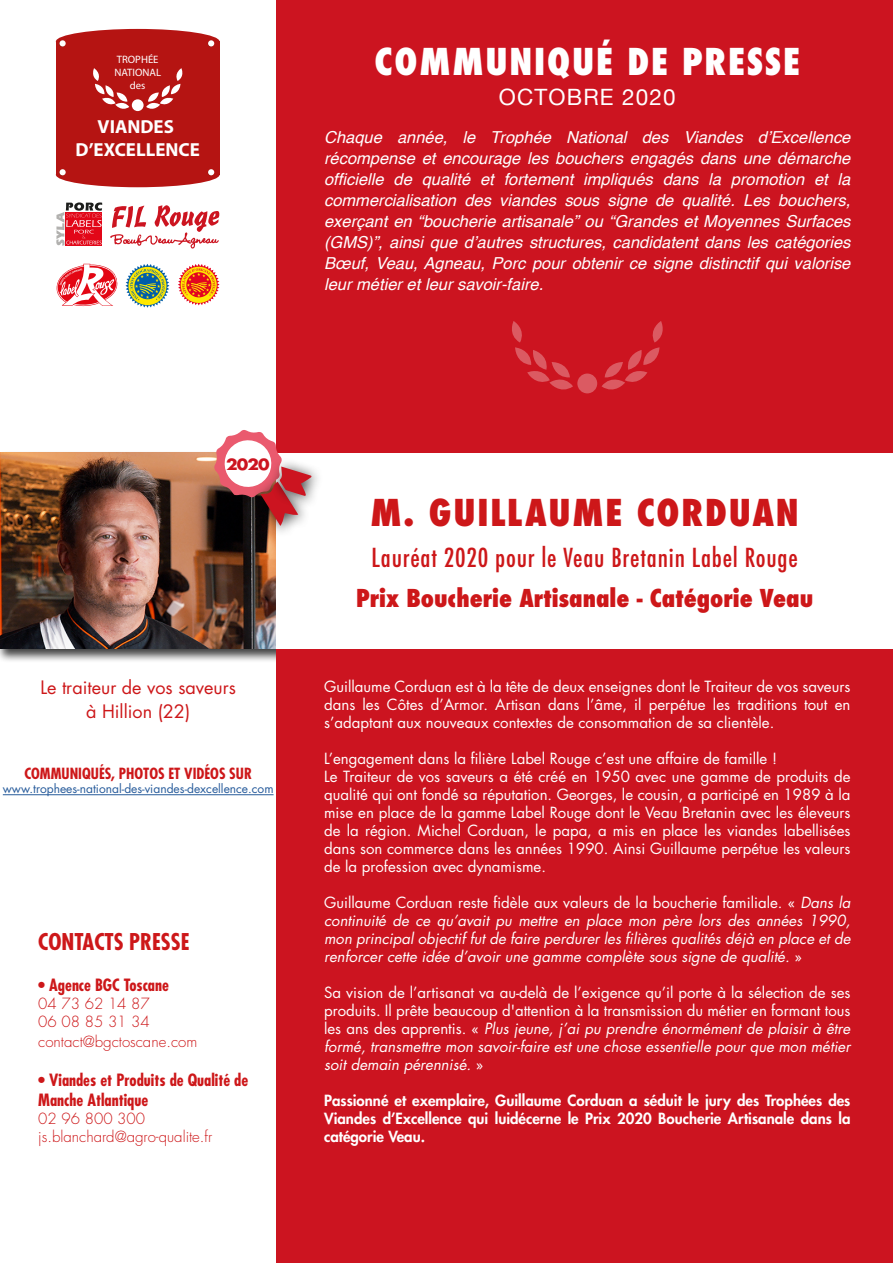
<style>
.page{position:relative;width:893px;height:1263px;background:#fff}
.page>*{position:absolute;margin:0;border:0;box-sizing:border-box;transform-origin:0 0}
.t1{font:800 condensed 36px "Futura";letter-spacing:.05em;color:#fff}
.t2{font:800 condensed 36px "Futura";letter-spacing:.05em;color:#cd1719}
.t3{font:500 condensed 25.5px "Futura";letter-spacing:.03em;color:#cd1719}
.t4{font:800 condensed 24px "Futura";color:#cd1719}
.t5{font:700 condensed 22.5px "Futura";color:#cd1719}
.t6{font:22.5px "Helvetica Neue";letter-spacing:.05em;color:#fff}
.t7{font:700 18.9px/22.6px "Myriad Pro";color:#fff;text-align:center}
.t8{font:18px/24px "Futura";color:#cd1719;text-align:center}
.t9{font:italic 16.5px/21px "Helvetica";color:#fff;text-align:justify}
.t10{font:700 condensed 16.5px/19.8px "Futura";color:#cd1719}
.t11{font:15px/18px "Futura";color:#fff;text-align:justify}
.t12{font:italic 15px/18px "Futura";color:#fff;text-align:justify}
.t13{font:800 15px/18px "Futura";color:#fff;text-align:justify}
.t14{font:300 15px/18px "Futura";color:#cd1719}
.t15{font:700 condensed 15px "Futura";color:#cd1719}
.t16{font:700 15px "Futura";color:#cc1420;scale:1.12 1}
.t17{font:12px "Futura";color:#275b9b}
.t18{font:10.65px/12.9px "Myriad Pro";color:#fff;text-align:center}
.s1{font-style:normal}
.s2{font-style:italic}
</style>
<div class="page">
<div style="left:0;top:451px;width:312px;height:212px;background:#000;opacity:.75"></div>
<img style="left:0;top:453px;width:276px;height:196px">
<div style="left:276px;top:0;width:617px;height:1263px;background:#cc1420"></div>
<svg style="left:512px;top:321px;width:61px;height:69px"></svg>
<svg style="left:601px;top:321px;width:62px;height:69px"></svg>
<div style="left:577px;top:373px;width:20px;height:20px;background:#db5a62;border-radius:50%"></div>
<div style="left:276px;top:453px;width:617px;height:196px;background:#fff"></div>
<div style="left:56px;top:42px;width:164px;height:133px;background:#b51412"></div>
<div style="left:56px;top:29px;width:164px;height:25px;background:#b51412;border-radius:50%"></div>
<div style="left:56px;top:162px;width:164px;height:25px;background:#b51412;border-radius:50%"></div>
<svg style="left:59px;top:40px;width:7px;height:7px"></svg>
<svg style="left:208px;top:40px;width:6px;height:7px"></svg>
<svg style="left:60px;top:169px;width:6px;height:6px"></svg>
<svg style="left:208px;top:169px;width:6px;height:6px"></svg>
<svg style="left:93px;top:68px;width:36px;height:41px"></svg>
<svg style="left:146px;top:68px;width:37px;height:41px"></svg>
<div style="left:132px;top:99px;width:12px;height:12px;background:#fff;border-radius:50%"></div>
<div style="left:251px;top:472px;width:60px;height:66px;background:#000;opacity:.75"></div>
<div style="left:270px;top:456px;width:54px;height:53px;background:#000;opacity:.75"></div>
<svg style="left:214px;top:430px;width:98px;height:96px"></svg>
<svg style="left:56px;top:202px;width:46px;height:44px"></svg>
<svg style="left:110px;top:205px;width:110px;height:44px"></svg>
<svg style="left:178px;top:264px;width:42px;height:41px"></svg>
<svg style="left:125px;top:264px;width:44px;height:44px"></svg>
<svg style="left:56px;top:264px;width:62px;height:43px"></svg>
<hr style="left:3px;top:794px;width:271px;height:1px;background:#275b9b">
<p class="t18" style="left:114px;top:53px;width:48px">TROPHÉE<br>NATIONAL des</p>
<p class="t7" style="left:76px;top:115px;width:126px">VIANDES<br>D’EXCELLENCE</p>
<h1 class="t1" style="left:375px;top:37px;width:427px">COMMUNIQUÉ DE PRESSE</h1>
<h3 class="t6" style="left:499px;top:81px;width:178px">OCTOBRE 2020</h3>
<p class="t9" style="left:324px;top:127px;width:528px">Chaque année, le Trophée National des Viandes d’Excellence récompense et encourage les bouchers engagés dans une démarche officielle de qualité et fortement impliqués dans la promotion et la commercialisation des viandes sous signe de qualité. Les bouchers, exerçant en “boucherie artisanale” ou “Grandes et Moyennes Surfaces (GMS)”, ainsi que d’autres structures, candidatent dans les catégories Bœuf, Veau, Agneau, Porc pour obtenir ce signe distinctif qui valorise leur métier et leur savoir-faire.</p>
<p class="t16" style="left:226px;top:454px;width:40px">2020</p>
<p class="t8" style="left:40px;top:676px;width:197px">Le traiteur de vos saveurs à Hillion (22)</p>
<p class="t15" style="left:24px;top:763px;width:229px">COMMUNIQUÉS, PHOTOS ET VIDÉOS SUR</p>
<p class="t17" style="left:3px;top:780px;width:272px">www.trophees-national-des-viandes-dexcellence.com</p>
<h3 class="t5" style="left:38px;top:927px;width:153px">CONTACTS PRESSE</h3>
<p class="t10" style="left:38px;top:975px;width:132px">• Agence BGC Toscane</p>
<p class="t14" style="left:38px;top:995px;width:113px">04 73 62 14 87<br>06 08 85 31 34</p>
<p class="t14" style="left:38px;top:1032px;width:161px">contact@bgctoscane.com</p>
<p class="t10" style="left:38px;top:1070px;width:211px">• Viandes et Produits de Qualité de<br>Manche Atlantique</p>
<p class="t14" style="left:38px;top:1110px;width:176px">02 96 800 300 js.blanchard@agro-qualite.fr</p>
<h1 class="t2" style="left:371px;top:488px;width:430px">M. GUILLAUME CORDUAN</h1>
<h2 class="t3" style="left:372px;top:541px;width:428px">Lauréat 2020 pour le Veau Bretanin Label Rouge</h2>
<h3 class="t4" style="left:356px;top:582px;width:459px">Prix Boucherie Artisanale - Catégorie Veau</h3>
<p class="t11" style="left:324px;top:677px;width:528px">Guillaume Corduan est à la tête de deux enseignes dont le Traiteur de vos saveurs dans les Côtes d’Armor. Artisan dans l’âme, il perpétue les traditions tout en s’adaptant aux nouveaux contextes de consommation de sa clientèle.</p>
<p class="t11" style="left:324px;top:749px;width:528px;text-align:left">L’engagement dans la filière Label Rouge c’est une affaire de famille !<br>Le Traiteur de vos saveurs a été créé en 1950 avec une gamme de produits de qualité qui ont fondé sa réputation. Georges, le cousin, a participé en 1989 à la mise en place de la gamme Label Rouge dont le Veau Bretanin avec les éleveurs de la région. Michel Corduan, le papa, a mis en place les viandes labellisées dans son commerce dans les années 1990. Ainsi Guillaume perpétue les valeurs de la profession avec dynamisme.</p>
<p class="t12" style="left:324px;top:893px;width:528px"><span class="s1">Guillaume Corduan reste fidèle aux valeurs de la boucherie familiale. «</span> Dans la continuité de ce qu’avait pu mettre en place mon père lors des années 1990, mon principal objectif fut de faire perdurer les filières qualités déjà en place et de renforcer cette idée d’avoir une gamme complète sous signe de qualité. <span class="s1">»</span></p>
<p class="t11" style="left:324px;top:983px;width:528px">Sa vision de l’artisanat va au-delà de l’exigence qu’il porte à la sélection de ses produits. Il prête beaucoup d'attention à la transmission du métier en formant tous les ans des apprentis. « <span class="s2">Plus jeune, j’ai pu prendre énormément de plaisir à être formé, transmettre mon savoir-faire est une chose essentielle pour que mon métier soit demain pérennisé.</span> »</p>
<p class="t13" style="left:324px;top:1091px;width:528px">Passionné et exemplaire, Guillaume Corduan a séduit le jury des Trophées des Viandes d’Excellence qui luidécerne le Prix 2020 Boucherie Artisanale dans la catégorie Veau.</p>
</div>
